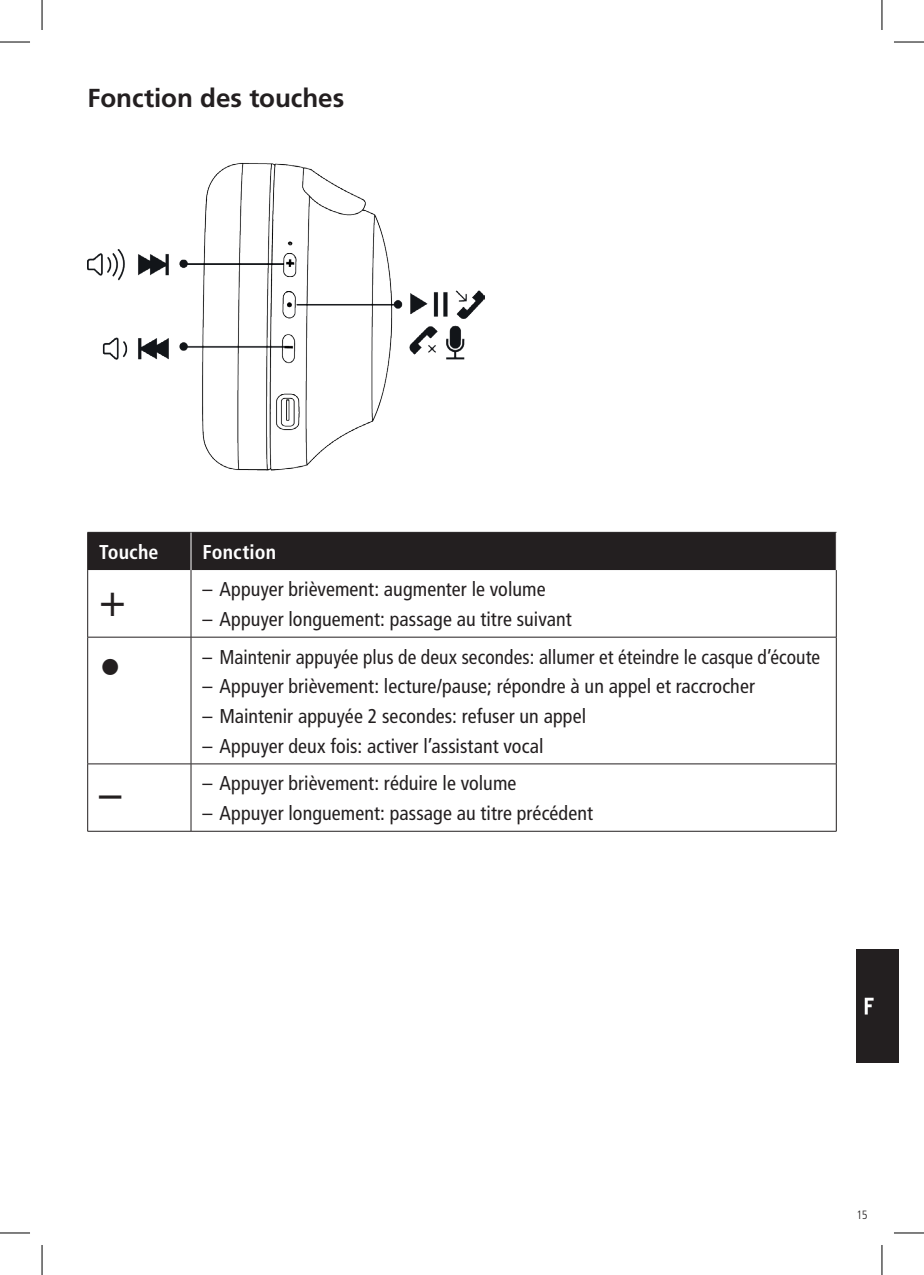
<style>
.page{position:relative;width:924px;height:1275px;background:#fff}
.page>*{position:absolute;margin:0;border:0;box-sizing:border-box;transform-origin:0 0}
.t1{font:condensed 46px "Frutiger LT Std";color:#231f20}
.t2{font:700 26px "Frutiger LT Std";color:#231f20}
.t3{font:condensed 20px "Frutiger LT Std";letter-spacing:.005em;color:#231f20}
.t4{font:700 condensed 20px "Frutiger LT Std";letter-spacing:.01em;color:#fff}
.t5{font:300 condensed 12px "Frutiger LT Std";color:#231f20}
.s1{font-size:46px}
</style>
<div class="page">
<div style="left:856px;top:949px;width:42px;height:113px;background:#231f20"></div>
<svg style="left:864px;top:997px;width:9px;height:17px"></svg>
<div style="left:88px;top:533px;width:747px;height:37px;background:#231f20"></div>
<hr style="left:87px;top:532px;width:104px;height:1px;background:#231f20">
<hr style="left:87px;top:532px;width:1px;height:38px;background:#231f20">
<hr style="left:191px;top:532px;width:645px;height:1px;background:#231f20">
<hr style="left:87px;top:570px;width:1px;height:67px;background:#231f20">
<hr style="left:190px;top:570px;width:1px;height:67px;background:#231f20">
<hr style="left:835px;top:570px;width:1px;height:67px;background:#231f20">
<hr style="left:87px;top:637px;width:104px;height:1px;background:#231f20">
<hr style="left:87px;top:637px;width:1px;height:126px;background:#231f20">
<hr style="left:191px;top:637px;width:645px;height:1px;background:#231f20">
<hr style="left:190px;top:637px;width:1px;height:126px;background:#231f20">
<hr style="left:835px;top:637px;width:1px;height:126px;background:#231f20">
<hr style="left:87px;top:763px;width:104px;height:1px;background:#231f20">
<hr style="left:87px;top:764px;width:1px;height:67px;background:#231f20">
<hr style="left:191px;top:763px;width:645px;height:1px;background:#231f20">
<hr style="left:190px;top:764px;width:1px;height:67px;background:#231f20">
<hr style="left:835px;top:764px;width:1px;height:67px;background:#231f20">
<hr style="left:87px;top:831px;width:104px;height:1px;background:#231f20">
<hr style="left:191px;top:831px;width:645px;height:1px;background:#231f20">
<hr style="left:190px;top:532px;width:1px;height:38px;background:#fff">
<hr style="left:835px;top:532px;width:1px;height:38px;background:#fff">
<img style="left:87px;top:163px;width:397px;height:307px">
<hr style="left:0;top:42px;width:30px;height:1px;background:#000">
<hr style="left:893px;top:42px;width:30px;height:1px;background:#000">
<hr style="left:0;top:1232px;width:30px;height:1px;background:#000">
<hr style="left:893px;top:1232px;width:30px;height:1px;background:#000">
<hr style="left:42px;top:0;width:1px;height:30px;background:#000">
<hr style="left:42px;top:1245px;width:1px;height:30px;background:#000">
<hr style="left:881px;top:0;width:1px;height:30px;background:#000">
<hr style="left:881px;top:1245px;width:1px;height:30px;background:#000">
<h2 class="t2" style="left:87px;top:83px;width:258px">Fonction des touches</h2>
<p class="t4" style="left:99px;top:540px;width:61px">Touche</p>
<p class="t4" style="left:202px;top:540px;width:75px">Fonction</p>
<h1 class="t1" style="left:99px;top:573px;width:28px">+</h1>
<p class="t3" style="left:202px;top:577px;width:344px">– Appuyer brièvement: augmenter le volume</p>
<p class="t3" style="left:202px;top:607px;width:370px">– Appuyer longuement: passage au titre suivant</p>
<p class="t3" style="left:99px;top:645px;width:722px"><span class="s1">•</span> – Maintenir appuyée plus de deux secondes: allumer et éteindre le casque d’écoute</p>
<p class="t3" style="left:202px;top:674px;width:554px">– Appuyer brièvement: lecture/pause; répondre à un appel et raccrocher</p>
<p class="t3" style="left:202px;top:704px;width:385px">– Maintenir appuyée 2 secondes: refuser un appel</p>
<p class="t3" style="left:202px;top:734px;width:342px">– Appuyer deux fois: activer l’assistant vocal</p>
<h1 class="t1" style="left:99px;top:767px;width:24px">–</h1>
<p class="t3" style="left:202px;top:771px;width:315px">– Appuyer brièvement: réduire le volume</p>
<p class="t3" style="left:202px;top:801px;width:392px">– Appuyer longuement: passage au titre précédent</p>
<p class="t5" style="left:856px;top:1208px;width:13px">15</p>
</div>
